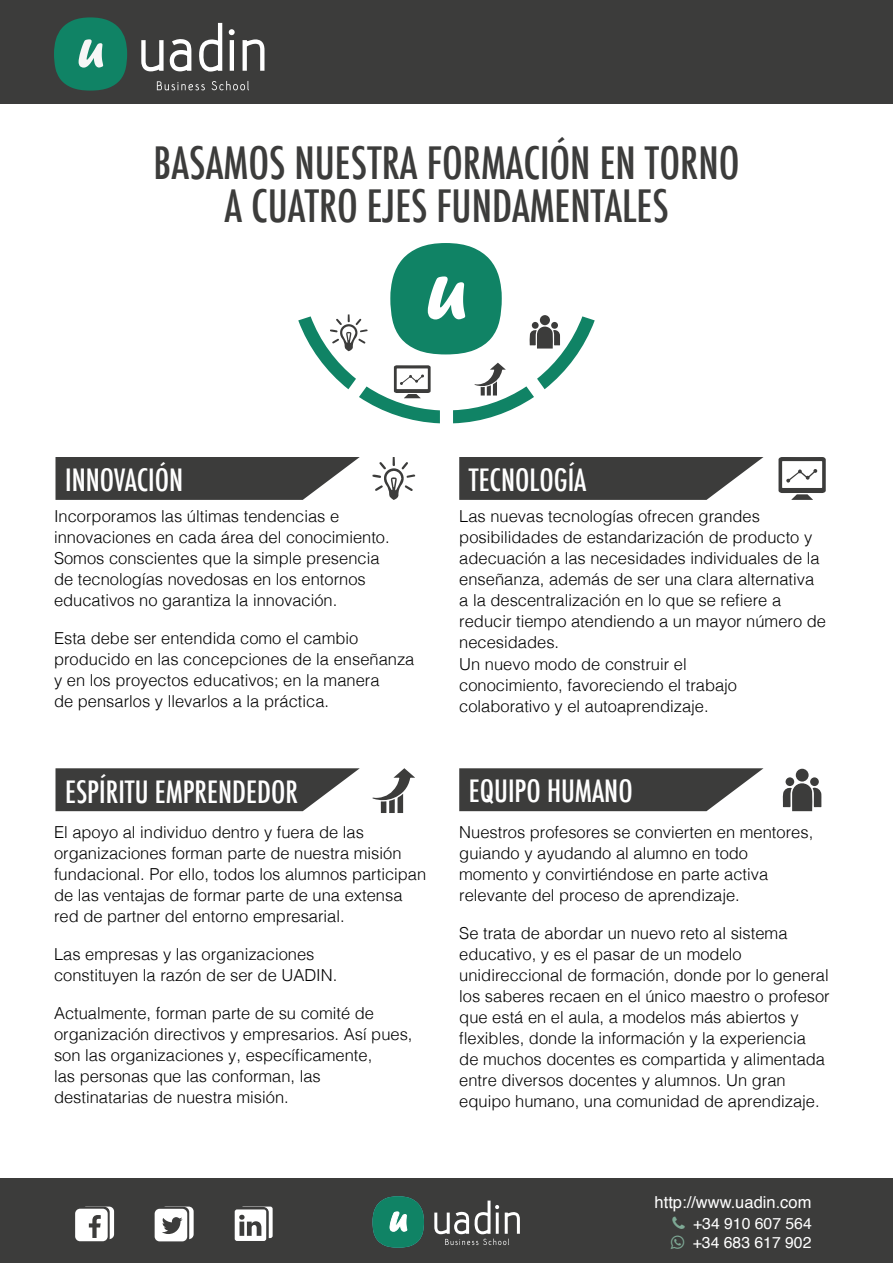
<style>
.page{position:relative;width:893px;height:1263px;background:#fff}
.page>*{position:absolute;margin:0;border:0;box-sizing:border-box;transform-origin:0 0}
.t1{font:500 condensed 43.5px/43.5px "Futura";color:#3c3c3b;text-align:center}
.t2{font:500 condensed 30px "Futura";color:#fff}
.t3{font:300 16.5px/21px "Helvetica";color:#000}
.t4{font:16.5px "Helvetica";color:#fff}
.t5{font:16.5px "Verdana";color:#fff}
.t6{font:15.75px/19.6px "Helvetica";color:#fff}
</style>
<div class="page">
<div style="left:0;top:0;width:893px;height:103px;background:#3c3c3b"></div>
<svg style="left:141px;top:40px;width:23px;height:31px"></svg>
<svg style="left:170px;top:39px;width:21px;height:32px"></svg>
<svg style="left:199px;top:23px;width:23px;height:49px"></svg>
<svg style="left:229px;top:29px;width:6px;height:42px"></svg>
<svg style="left:243px;top:39px;width:21px;height:32px"></svg>
<svg style="left:157px;top:81px;width:48px;height:9px"></svg>
<svg style="left:212px;top:81px;width:37px;height:9px"></svg>
<svg style="left:54px;top:17px;width:73px;height:74px"></svg>
<div style="left:0;top:1178px;width:893px;height:85px;background:#3c3c3b"></div>
<svg style="left:434px;top:1200px;width:86px;height:46px"></svg>
<svg style="left:372px;top:1196px;width:52px;height:52px"></svg>
<svg style="left:73px;top:1207px;width:37px;height:36px"></svg>
<svg style="left:75px;top:1206px;width:39px;height:35px"></svg>
<svg style="left:153px;top:1207px;width:36px;height:36px"></svg>
<svg style="left:155px;top:1206px;width:39px;height:35px"></svg>
<svg style="left:232px;top:1207px;width:37px;height:36px"></svg>
<svg style="left:235px;top:1206px;width:38px;height:35px"></svg>
<svg style="left:298px;top:243px;width:297px;height:180px"></svg>
<svg style="left:459px;top:457px;width:304px;height:43px;background:#4e4e4d"></svg>
<svg style="left:778px;top:457px;width:48px;height:43px"></svg>
<svg style="left:56px;top:457px;width:304px;height:43px;background:#4e4e4d"></svg>
<svg style="left:372px;top:457px;width:43px;height:43px"></svg>
<svg style="left:459px;top:768px;width:304px;height:43px;background:#4f4f4e"></svg>
<svg style="left:785px;top:777px;width:9px;height:9px"></svg>
<div style="left:796px;top:769px;width:13px;height:12px;background:#3c3c3b;border-radius:50%"></div>
<div style="left:810px;top:777px;width:9px;height:9px;background:#3c3c3b;border-radius:50%"></div>
<svg style="left:782px;top:781px;width:39px;height:30px"></svg>
<svg style="left:56px;top:768px;width:304px;height:43px;background:#4f4f4e"></svg>
<svg style="left:372px;top:768px;width:43px;height:45px"></svg>
<h1 class="t1" style="left:153px;top:141px;width:588px">BASAMOS NUESTRA FORMACIÓN EN TORNO<br>A CUATRO EJES FUNDAMENTALES</h1>
<h2 class="t2" style="left:65px;top:461px;width:119px">INNOVACIÓN</h2>
<h2 class="t2" style="left:469px;top:461px;width:119px">TECNOLOGÍA</h2>
<p class="t3" style="left:54px;top:505px;width:337px">Incorporamos las últimas tendencias e innovaciones en cada área del conocimiento.<br>Somos conscientes que la simple presencia de tecnologías novedosas en los entornos educativos no garantiza la innovación.</p>
<p class="t3" style="left:54px;top:627px;width:362px">Esta debe ser entendida como el cambio producido en las concepciones de la enseñanza y en los proyectos educativos; en la manera<br>de pensarlos y llevarlos a la práctica.</p>
<p class="t3" style="left:459px;top:505px;width:368px">Las nuevas tecnologías ofrecen grandes posibilidades de estandarización de producto y adecuación a las necesidades individuales de la enseñanza, además de ser una clara alternativa a la descentralización en lo que se refiere a reducir tiempo atendiendo a un mayor número de necesidades.<br>Un nuevo modo de construir el<br>conocimiento, favoreciendo el trabajo colaborativo y el autoaprendizaje.</p>
<h2 class="t2" style="left:65px;top:773px;width:234px">ESPÍRITU EMPRENDEDOR</h2>
<h2 class="t2" style="left:469px;top:772px;width:165px">EQUIPO HUMANO</h2>
<p class="t3" style="left:54px;top:820px;width:374px">El apoyo al individuo dentro y fuera de las organizaciones forman parte de nuestra misión fundacional. Por ello, todos los alumnos participan de las ventajas de formar parte de una extensa red de partner del entorno empresarial.</p>
<p class="t3" style="left:54px;top:942px;width:285px">Las empresas y las organizaciones constituyen la razón de ser de UADIN.</p>
<p class="t3" style="left:54px;top:1001px;width:360px">Actualmente, forman parte de su comité de organización directivos y empresarios. Así pues, son las organizaciones y, específicamente,<br>las personas que las conforman, las destinatarias de nuestra misión.</p>
<p class="t3" style="left:459px;top:820px;width:355px">Nuestros profesores se convierten en mentores, guiando y ayudando al alumno en todo momento y convirtiéndose en parte activa relevante del proceso de aprendizaje.</p>
<p class="t3" style="left:459px;top:921px;width:372px">Se trata de abordar un nuevo reto al sistema educativo, y es el pasar de un modelo unidireccional de formación, donde por lo general los saberes recaen en el único maestro o profesor que está en el aula, a modelos más abiertos y flexibles, donde la información y la experiencia<br>de muchos docentes es compartida y alimentada entre diversos docentes y alumnos. Un gran equipo humano, una comunidad de aprendizaje.</p>
<p class="t4" style="left:655px;top:1189px;width:158px">http://www.uadin.com</p>
<p class="t6" style="left:693px;top:1214px;width:121px">+34 910 607 564 +34 683 617 902</p>
<p class="t5" style="left:612px;top:1226px;width:182px">Tlf: +34 902 103 237</p>
</div>
